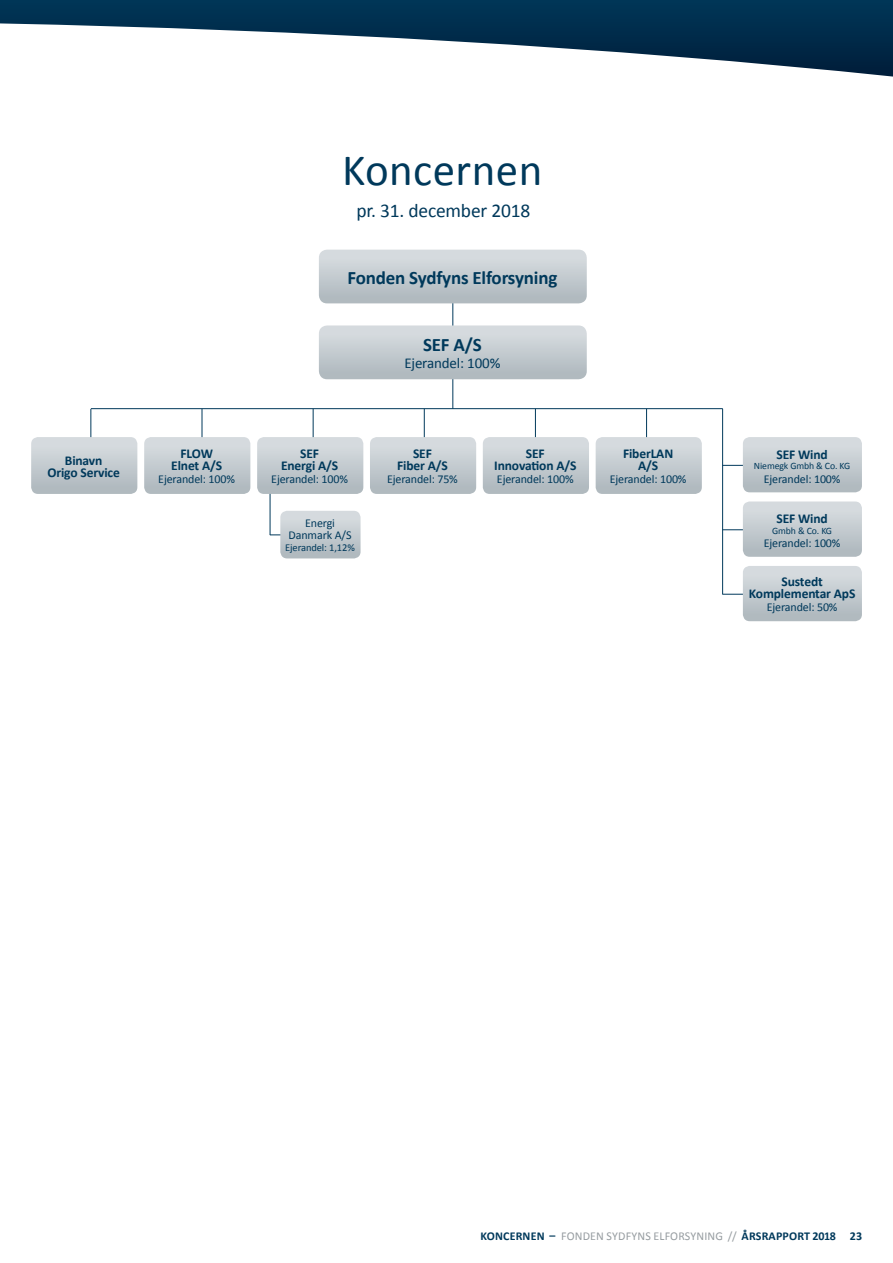
<style>
.page{position:relative;width:893px;height:1263px;background:#fff}
.page>*{position:absolute;margin:0;border:0;box-sizing:border-box;transform-origin:0 0}
.t1{font:45px "Calibri";letter-spacing:.01em;color:#00395b}
.t2{font:19.5px "Calibri";letter-spacing:-.01em;color:#00395b}
.t3{font:700 18.9px "Calibri";letter-spacing:-.01em;color:#00395b}
.t4{font:15px "Calibri";letter-spacing:-.01em;color:#00395b}
.t5{font:700 13.5px/12px "Calibri";letter-spacing:-.01em;color:#00395b;text-align:center}
.t6{font:12px/12px "Calibri";letter-spacing:-.01em;color:#00395b;text-align:center}
.t7{font:12px "Calibri";letter-spacing:.015em;color:#979da1}
.t8{font:700 12px "Calibri";letter-spacing:.015em;color:#00395b}
.t9{font:10.5px "Calibri";letter-spacing:-.01em;color:#00395b}
.t10{font:9.75px "Calibri";letter-spacing:-.01em;color:#00395b}
.s1{font-weight:700;color:#00395b}
</style>
<div class="page">
<svg style="left:0;top:0;width:893px;height:77px"></svg>
<hr style="left:270px;top:487px;width:1px;height:48px;background:#00395b">
<hr style="left:270px;top:535px;width:31px;height:1px;background:#00395b">
<hr style="left:722px;top:529px;width:34px;height:1px;background:#00395b">
<hr style="left:722px;top:594px;width:34px;height:1px;background:#00395b">
<hr style="left:722px;top:465px;width:34px;height:1px;background:#00395b">
<svg style="left:280px;top:511px;width:81px;height:47px"></svg>
<hr style="left:453px;top:276px;width:1px;height:133px;background:#00395b">
<hr style="left:91px;top:408px;width:632px;height:1px;background:#00395b">
<hr style="left:722px;top:409px;width:1px;height:185px;background:#00395b">
<hr style="left:646px;top:409px;width:1px;height:50px;background:#00395b">
<hr style="left:535px;top:409px;width:1px;height:50px;background:#00395b">
<hr style="left:424px;top:409px;width:1px;height:50px;background:#00395b">
<hr style="left:313px;top:409px;width:1px;height:50px;background:#00395b">
<hr style="left:202px;top:409px;width:1px;height:50px;background:#00395b">
<hr style="left:91px;top:409px;width:1px;height:50px;background:#00395b">
<svg style="left:319px;top:250px;width:268px;height:53px"></svg>
<svg style="left:319px;top:325px;width:268px;height:54px"></svg>
<svg style="left:743px;top:437px;width:119px;height:55px"></svg>
<svg style="left:483px;top:437px;width:106px;height:57px"></svg>
<svg style="left:257px;top:437px;width:106px;height:57px"></svg>
<svg style="left:31px;top:437px;width:106px;height:57px"></svg>
<svg style="left:144px;top:437px;width:106px;height:57px"></svg>
<svg style="left:596px;top:437px;width:106px;height:57px"></svg>
<svg style="left:743px;top:501px;width:119px;height:56px"></svg>
<svg style="left:743px;top:566px;width:119px;height:55px"></svg>
<svg style="left:370px;top:437px;width:106px;height:57px"></svg>
<p class="t5" style="left:47px;top:454px;width:74px">Binavn<br>Origo Service</p>
<p class="t5" style="left:171px;top:447px;width:52px">FLOW<br>Elnet A/S</p>
<p class="t6" style="left:158px;top:473px;width:78px">Ejerandel: 100%</p>
<h1 class="t1" style="left:342px;top:142px;width:202px">Koncernen</h1>
<h2 class="t2" style="left:356px;top:198px;width:175px">pr. 31. december 2018</h2>
<h3 class="t3" style="left:347px;top:265px;width:211px">Fonden Sydfyns Elforsyning</h3>
<p class="t5" style="left:281px;top:447px;width:59px">SEF<br>Energi A/S</p>
<p class="t6" style="left:271px;top:473px;width:78px">Ejerandel: 100%</p>
<p class="t6" style="left:289px;top:517px;width:65px">Energi<br>Danmark A/S</p>
<p class="t9" style="left:285px;top:541px;width:71px">Ejerandel: 1,12%</p>
<h3 class="t3" style="left:423px;top:333px;width:60px">SEF A/S</h3>
<p class="t4" style="left:404px;top:353px;width:97px">Ejerandel: 100%</p>
<p class="t5" style="left:397px;top:447px;width:52px">SEF<br>Fiber A/S</p>
<p class="t6" style="left:387px;top:473px;width:72px">Ejerandel: 75%</p>
<p class="t5" style="left:494px;top:447px;width:84px">SEF<br>Innovation A/S</p>
<p class="t6" style="left:497px;top:473px;width:78px">Ejerandel: 100%</p>
<p class="t5" style="left:623px;top:447px;width:52px">FiberLAN<br>A/S</p>
<p class="t6" style="left:610px;top:473px;width:78px">Ejerandel: 100%</p>
<p class="t5" style="left:776px;top:448px;width:53px">SEF Wind</p>
<p class="t10" style="left:754px;top:460px;width:98px">Niemegk Gmbh &amp; Co. KG</p>
<p class="t6" style="left:764px;top:473px;width:78px">Ejerandel: 100%</p>
<p class="t5" style="left:776px;top:513px;width:53px">SEF Wind</p>
<p class="t10" style="left:772px;top:524px;width:61px">Gmbh &amp; Co. KG</p>
<p class="t6" style="left:764px;top:537px;width:78px">Ejerandel: 100%</p>
<p class="t5" style="left:749px;top:575px;width:108px">Sustedt<br>Komplementar ApS</p>
<p class="t6" style="left:767px;top:601px;width:72px">Ejerandel: 50%</p>
<p class="t7" style="left:561px;top:1229px;width:302px">FONDEN SYDFYNS ELFORSYNING // <span class="s1">ÅRSRAPPORT 2018 23</span></p>
<p class="t8" style="left:481px;top:1228px;width:76px">KONCERNEN –</p>
</div>
